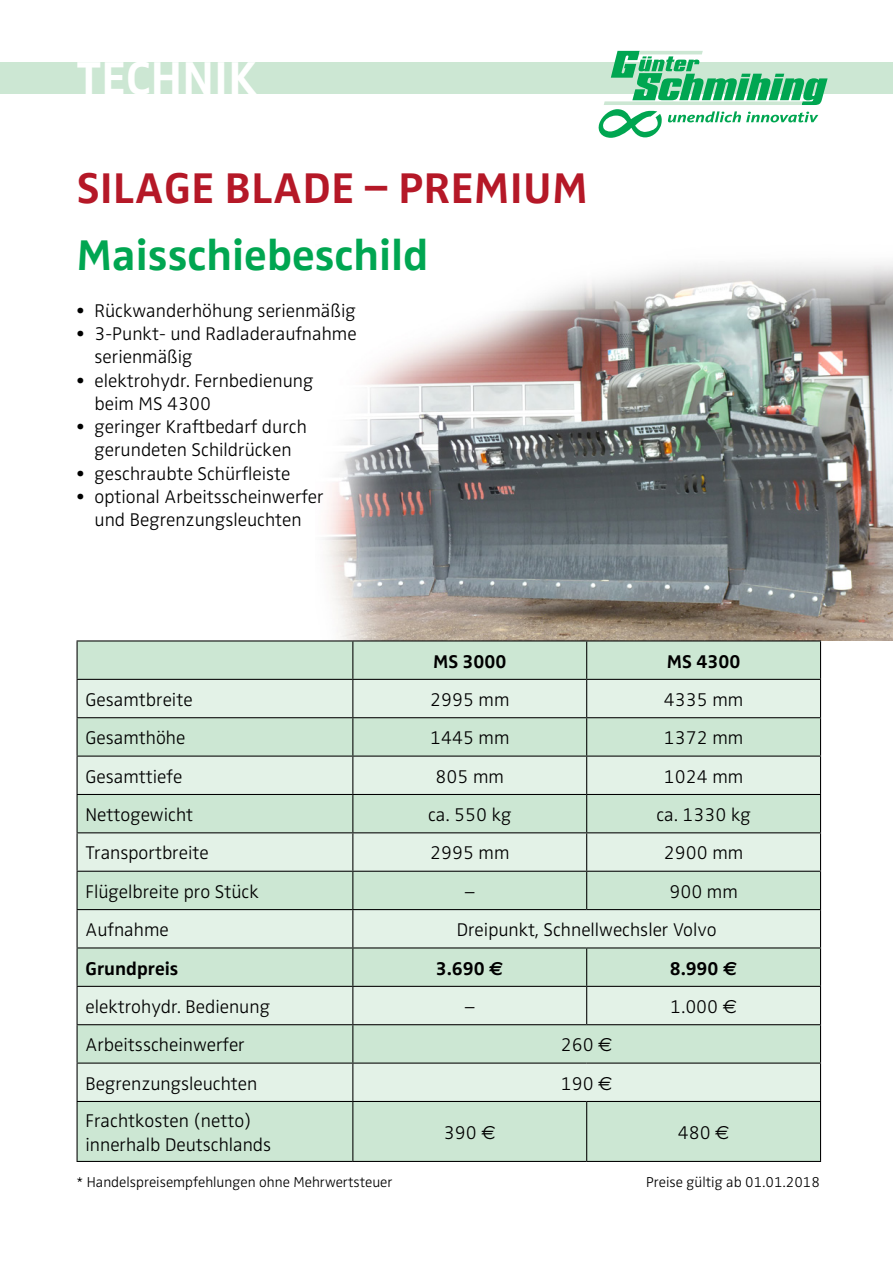
<style>
.page{position:relative;width:893px;height:1263px;background:#fff}
.page>*{position:absolute;margin:0;border:0;box-sizing:border-box;transform-origin:0 0}
.t1{font:700 47.7px "Zwo OT";letter-spacing:.01em;color:#fff}
.t2{font:700 44.4px "Zwo OT";letter-spacing:.01em;color:#b51827}
.t3{font:700 44.4px "Zwo OT";color:#00a651}
.t4{font:300 19.05px/23.2px "Zwo OT";color:#000}
.t5{font:700 19.05px "Zwo OT";color:#000}
.t6{font:300 14.85px "Zwo OT";color:#000}
.s1{font-family:"Euro Sans"}
.s2{font-family:"Euro Sans";font-weight:400}
</style>
<div class="page">
<div style="left:0;top:62px;width:893px;height:32px;background:#cce7d3"></div>
<svg style="left:598px;top:51px;width:230px;height:87px"></svg>
<img style="left:325px;top:262px;width:568px;height:378px">
<div style="left:78px;top:641px;width:742px;height:520px;background:#cce7d3"></div>
<svg style="left:78px;top:680px;width:742px;height:421px;background:#d7ebdc"></svg>
<hr style="left:77px;top:640px;width:276px;height:1px;background:#000">
<hr style="left:77px;top:641px;width:1px;height:38px;background:#000">
<hr style="left:353px;top:640px;width:234px;height:1px;background:#000">
<hr style="left:352px;top:641px;width:1px;height:38px;background:#000">
<hr style="left:587px;top:640px;width:234px;height:1px;background:#000">
<hr style="left:586px;top:641px;width:1px;height:38px;background:#000">
<hr style="left:820px;top:641px;width:1px;height:38px;background:#000">
<hr style="left:77px;top:679px;width:276px;height:1px;background:#000">
<hr style="left:77px;top:680px;width:1px;height:37px;background:#000">
<hr style="left:353px;top:679px;width:234px;height:1px;background:#000">
<hr style="left:352px;top:680px;width:1px;height:37px;background:#000">
<hr style="left:587px;top:679px;width:234px;height:1px;background:#000">
<hr style="left:586px;top:680px;width:1px;height:37px;background:#000">
<hr style="left:820px;top:680px;width:1px;height:37px;background:#000">
<hr style="left:77px;top:717px;width:276px;height:1px;background:#000">
<hr style="left:77px;top:718px;width:1px;height:37px;background:#000">
<hr style="left:353px;top:717px;width:234px;height:1px;background:#000">
<hr style="left:352px;top:718px;width:1px;height:37px;background:#000">
<hr style="left:587px;top:717px;width:234px;height:1px;background:#000">
<hr style="left:586px;top:718px;width:1px;height:37px;background:#000">
<hr style="left:820px;top:718px;width:1px;height:37px;background:#000">
<hr style="left:77px;top:755px;width:276px;height:2px;background:#000">
<hr style="left:77px;top:757px;width:1px;height:37px;background:#000">
<hr style="left:353px;top:755px;width:234px;height:2px;background:#000">
<hr style="left:352px;top:757px;width:1px;height:37px;background:#000">
<hr style="left:587px;top:755px;width:234px;height:2px;background:#000">
<hr style="left:586px;top:757px;width:1px;height:37px;background:#000">
<hr style="left:820px;top:757px;width:1px;height:37px;background:#000">
<hr style="left:77px;top:794px;width:276px;height:1px;background:#000">
<hr style="left:77px;top:795px;width:1px;height:37px;background:#000">
<hr style="left:353px;top:794px;width:234px;height:1px;background:#000">
<hr style="left:352px;top:795px;width:1px;height:37px;background:#000">
<hr style="left:587px;top:794px;width:234px;height:1px;background:#000">
<hr style="left:586px;top:795px;width:1px;height:37px;background:#000">
<hr style="left:820px;top:795px;width:1px;height:37px;background:#000">
<hr style="left:77px;top:832px;width:276px;height:1px;background:#000">
<hr style="left:77px;top:833px;width:1px;height:38px;background:#000">
<hr style="left:353px;top:832px;width:234px;height:1px;background:#000">
<hr style="left:352px;top:833px;width:1px;height:38px;background:#000">
<hr style="left:587px;top:832px;width:234px;height:1px;background:#000">
<hr style="left:586px;top:833px;width:1px;height:38px;background:#000">
<hr style="left:820px;top:833px;width:1px;height:38px;background:#000">
<hr style="left:77px;top:871px;width:276px;height:1px;background:#000">
<hr style="left:77px;top:872px;width:1px;height:37px;background:#000">
<hr style="left:353px;top:871px;width:234px;height:1px;background:#000">
<hr style="left:352px;top:872px;width:1px;height:37px;background:#000">
<hr style="left:587px;top:871px;width:234px;height:1px;background:#000">
<hr style="left:586px;top:872px;width:1px;height:37px;background:#000">
<hr style="left:820px;top:872px;width:1px;height:37px;background:#000">
<hr style="left:77px;top:909px;width:276px;height:1px;background:#000">
<hr style="left:77px;top:910px;width:1px;height:37px;background:#000">
<hr style="left:353px;top:909px;width:234px;height:1px;background:#000">
<hr style="left:352px;top:910px;width:1px;height:37px;background:#000">
<hr style="left:587px;top:909px;width:234px;height:1px;background:#000">
<hr style="left:820px;top:910px;width:1px;height:37px;background:#000">
<hr style="left:77px;top:947px;width:276px;height:1px;background:#000">
<hr style="left:77px;top:948px;width:1px;height:38px;background:#000">
<hr style="left:353px;top:947px;width:234px;height:1px;background:#000">
<hr style="left:352px;top:948px;width:1px;height:38px;background:#000">
<hr style="left:587px;top:947px;width:234px;height:1px;background:#000">
<hr style="left:586px;top:948px;width:1px;height:38px;background:#000">
<hr style="left:820px;top:948px;width:1px;height:38px;background:#000">
<hr style="left:77px;top:986px;width:276px;height:1px;background:#000">
<hr style="left:77px;top:987px;width:1px;height:37px;background:#000">
<hr style="left:353px;top:986px;width:234px;height:1px;background:#000">
<hr style="left:352px;top:987px;width:1px;height:37px;background:#000">
<hr style="left:587px;top:986px;width:234px;height:1px;background:#000">
<hr style="left:586px;top:987px;width:1px;height:37px;background:#000">
<hr style="left:820px;top:987px;width:1px;height:37px;background:#000">
<hr style="left:77px;top:1024px;width:276px;height:1px;background:#000">
<hr style="left:77px;top:1025px;width:1px;height:37px;background:#000">
<hr style="left:353px;top:1024px;width:234px;height:1px;background:#000">
<hr style="left:352px;top:1025px;width:1px;height:37px;background:#000">
<hr style="left:587px;top:1024px;width:234px;height:1px;background:#000">
<hr style="left:820px;top:1025px;width:1px;height:37px;background:#000">
<hr style="left:77px;top:1062px;width:276px;height:1px;background:#000">
<hr style="left:77px;top:1063px;width:1px;height:38px;background:#000">
<hr style="left:353px;top:1062px;width:234px;height:1px;background:#000">
<hr style="left:352px;top:1063px;width:1px;height:38px;background:#000">
<hr style="left:587px;top:1062px;width:234px;height:1px;background:#000">
<hr style="left:820px;top:1063px;width:1px;height:38px;background:#000">
<hr style="left:77px;top:1101px;width:276px;height:1px;background:#000">
<hr style="left:77px;top:1102px;width:1px;height:59px;background:#000">
<hr style="left:353px;top:1101px;width:234px;height:1px;background:#000">
<hr style="left:352px;top:1102px;width:1px;height:59px;background:#000">
<hr style="left:587px;top:1101px;width:234px;height:1px;background:#000">
<hr style="left:586px;top:1102px;width:1px;height:59px;background:#000">
<hr style="left:820px;top:1102px;width:1px;height:59px;background:#000">
<hr style="left:77px;top:1161px;width:276px;height:1px;background:#000">
<hr style="left:353px;top:1161px;width:234px;height:1px;background:#000">
<hr style="left:587px;top:1161px;width:234px;height:1px;background:#000">
<h1 class="t1" style="left:77px;top:50px;width:182px">Technik</h1>
<h2 class="t2" style="left:77px;top:162px;width:513px">SILAGE BLADE – Premium</h2>
<h2 class="t3" style="left:77px;top:229px;width:353px">Maisschiebeschild</h2>
<p class="t4" style="left:77px;top:299px;width:281px">• Rückwanderhöhung serienmäßig</p>
<p class="t4" style="left:95px;top:323px;width:264px;text-indent:-18px">• 3-Punkt- und Radladeraufnahme serienmäßig</p>
<p class="t4" style="left:95px;top:369px;width:220px;text-indent:-18px">• elektrohydr. Fernbedienung beim MS 4300</p>
<p class="t4" style="left:77px;top:416px;width:232px;text-align:center">• geringer Kraftbedarf durch gerundeten Schildrücken</p>
<p class="t4" style="left:77px;top:462px;width:215px">• geschraubte Schürfleiste</p>
<p class="t4" style="left:77px;top:485px;width:249px;text-align:center">• optional Arbeitsscheinwerfer und Begrenzungsleuchten</p>
<p class="t5" style="left:433px;top:650px;width:75px">MS 3000</p>
<p class="t5" style="left:667px;top:650px;width:75px">MS 4300</p>
<p class="t4" style="left:86px;top:688px;width:109px">Gesamtbreite</p>
<p class="t4" style="left:430px;top:688px;width:81px">2995 mm</p>
<p class="t4" style="left:664px;top:688px;width:81px">4335 mm</p>
<p class="t4" style="left:86px;top:727px;width:101px">Gesamthöhe</p>
<p class="t4" style="left:430px;top:727px;width:81px">1445 mm</p>
<p class="t4" style="left:664px;top:727px;width:81px">1372 mm</p>
<p class="t4" style="left:86px;top:765px;width:98px">Gesamttiefe</p>
<p class="t4" style="left:436px;top:765px;width:70px">805 mm</p>
<p class="t4" style="left:664px;top:765px;width:81px">1024 mm</p>
<p class="t4" style="left:86px;top:803px;width:109px">Nettogewicht</p>
<p class="t4" style="left:428px;top:803px;width:85px">ca. 550 kg</p>
<p class="t4" style="left:656px;top:803px;width:96px">ca. 1330 kg</p>
<p class="t4" style="left:86px;top:842px;width:125px">Transportbreite</p>
<p class="t4" style="left:430px;top:842px;width:81px">2995 mm</p>
<p class="t4" style="left:664px;top:842px;width:81px">2900 mm</p>
<p class="t4" style="left:86px;top:880px;width:175px">Flügelbreite pro Stück</p>
<p class="t4" style="left:464px;top:880px;width:12px">–</p>
<p class="t4" style="left:669px;top:880px;width:70px">900 mm</p>
<p class="t4" style="left:86px;top:919px;width:85px">Aufnahme</p>
<p class="t4" style="left:457px;top:919px;width:261px">Dreipunkt, Schnellwechsler Volvo</p>
<p class="t5" style="left:86px;top:957px;width:94px">Grundpreis</p>
<p class="t5" style="left:436px;top:957px;width:69px">3.690 <span class="s1">€</span></p>
<p class="t5" style="left:670px;top:957px;width:69px">8.990 <span class="s1">€</span></p>
<p class="t4" style="left:86px;top:995px;width:186px">elektrohydr. Bedienung</p>
<p class="t4" style="left:464px;top:995px;width:12px">–</p>
<p class="t4" style="left:670px;top:995px;width:68px">1.000 <span class="s2">€</span></p>
<p class="t4" style="left:86px;top:1034px;width:161px">Arbeitsscheinwerfer</p>
<p class="t4" style="left:561px;top:1034px;width:53px">260 <span class="s2">€</span></p>
<p class="t4" style="left:86px;top:1072px;width:173px">Begrenzungsleuchten</p>
<p class="t4" style="left:561px;top:1072px;width:53px">190 <span class="s2">€</span></p>
<p class="t4" style="left:86px;top:1110px;width:187px">Frachtkosten (netto) innerhalb Deutschlands</p>
<p class="t4" style="left:444px;top:1121px;width:53px">390 <span class="s2">€</span></p>
<p class="t4" style="left:678px;top:1121px;width:53px">480 <span class="s2">€</span></p>
<p class="t6" style="left:77px;top:1173px;width:317px">* Handelspreisempfehlungen ohne Mehrwertsteuer</p>
<p class="t6" style="left:646px;top:1173px;width:175px">Preise gültig ab 01.01.2018</p>
</div>
